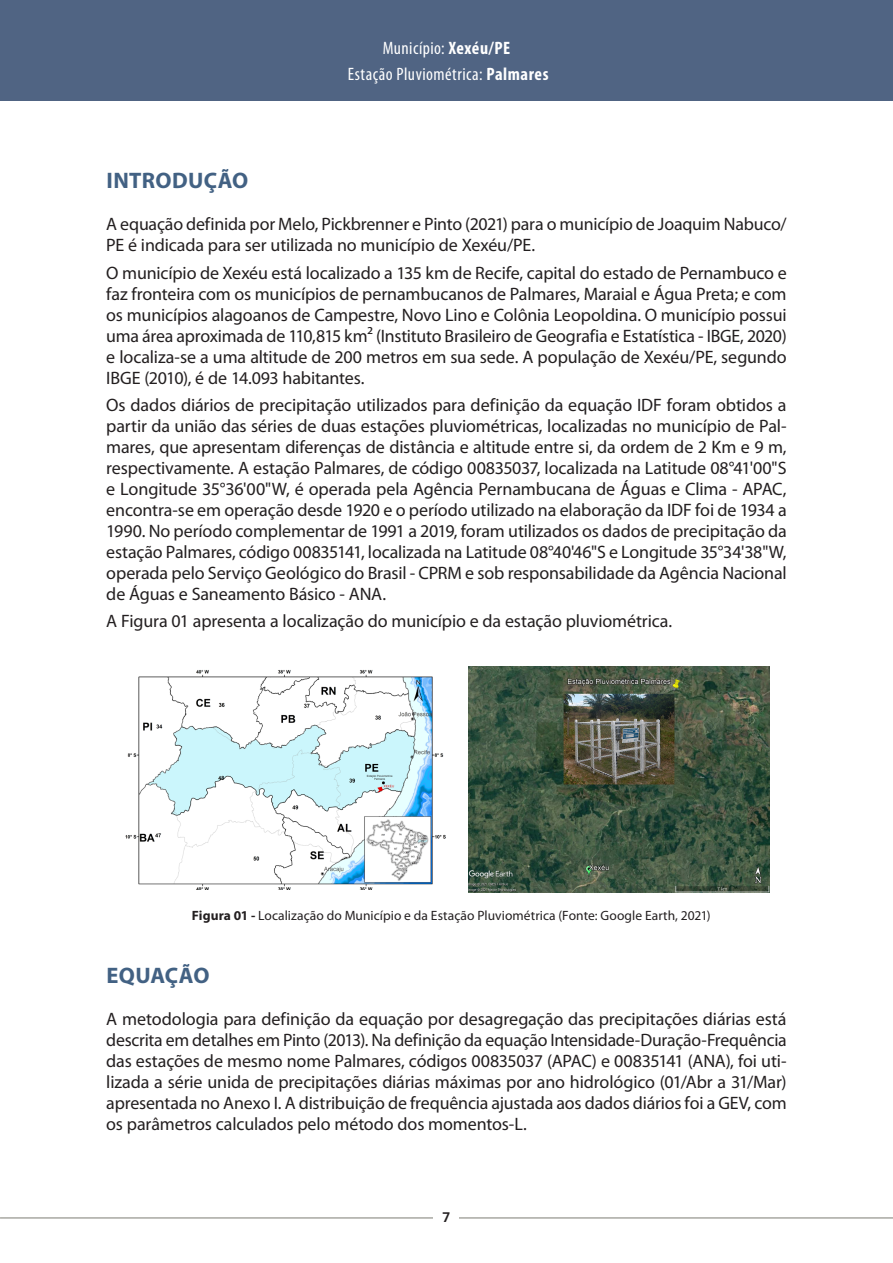
<style>
.page{position:relative;width:893px;height:1263px;background:#fff}
.page>*{position:absolute;margin:0;border:0;box-sizing:border-box;transform-origin:0 0}
.t1{font:700 22.5px "Myriad Pro";letter-spacing:.015em;color:#426183}
.CORPO_TEXTO{font:18px/21px "Myriad Pro";letter-spacing:-.01em;color:#231f20;text-align:justify}
.t2{font:condensed 18px "Myriad Pro";letter-spacing:.025em;color:#fff}
.t3{font:13.5px "Myriad Pro";letter-spacing:.005em;color:#231f20}
.t4{font:700 13.5px "Roboto";color:#231f20}
.s1{font-weight:700}
</style>
<div class="page">
<div style="left:0;top:0;width:893px;height:100px;background:#506483"></div>
<hr style="left:0;top:1217px;width:893px;height:1px;background:#7d7c73">
<div style="left:433px;top:1205px;width:26px;height:23px;background:#fff"></div>
<img style="left:125px;top:670px;width:320px;height:219px">
<img style="left:468px;top:666px;width:301px;height:226px">
<p class="t2" style="left:383px;top:37px;width:129px">Município: <span class="s1">Xexéu/PE</span></p>
<p class="t2" style="left:348px;top:63px;width:202px">Estação Pluviométrica: <span class="s1">Palmares</span></p>
<p class="t1" style="left:107px;top:166px;width:143px">INTRODUÇÃO</p>
<p class="CORPO_TEXTO" style="left:106px;top:213px;width:682px">A equação definida por Melo, Pickbrenner e Pinto (2021) para o município de Joaquim Nabuco/<br>PE é indicada para ser utilizada no município de Xexéu/PE.</p>
<p class="CORPO_TEXTO" style="left:106px;top:262px;width:682px">O município de Xexéu está localizado a 135 km de Recife, capital do estado de Pernambuco e faz fronteira com os municípios de pernambucanos de Palmares, Maraial e Água Preta; e com os municípios alagoanos de Campestre, Novo Lino e Colônia Leopoldina. O município possui uma área aproximada de 110,815 km² (Instituto Brasileiro de Geografia e Estatística - IBGE, 2020) e localiza-se a uma altitude de 200 metros em sua sede. A população de Xexéu/PE, segundo IBGE (2010), é de 14.093 habitantes.</p>
<p class="CORPO_TEXTO" style="left:106px;top:394px;width:682px">Os dados diários de precipitação utilizados para definição da equação IDF foram obtidos a partir da união das séries de duas estações pluviométricas, localizadas no município de Pal&shy;mares, que apresentam diferenças de distância e altitude entre si, da ordem de 2 Km e 9 m, respectivamente. A estação Palmares, de código 00835037, localizada na Latitude 08°41'00"S e Longitude 35°36'00"W, é operada pela Agência Pernambucana de Águas e Clima - APAC, encontra-se em operação desde 1920 e o período utilizado na elaboração da IDF foi de 1934 a 1990. No período complementar de 1991 a 2019, foram utilizados os dados de precipitação da estação Palmares, código 00835141, localizada na Latitude 08°40'46"S e Longitude 35°34'38"W, operada pelo Serviço Geológico do Brasil - CPRM e sob responsabilidade da Agência Nacional de Águas e Saneamento Básico - ANA.</p>
<p class="CORPO_TEXTO" style="left:106px;top:611px;width:567px">A Figura 01 apresenta a localização do município e da estação pluviométrica.</p>
<p class="t3" style="left:192px;top:907px;width:520px"><span class="s1">Figura 01 -</span> Localização do Município e da Estação Pluviométrica (Fonte: Google Earth, 2021)</p>
<p class="t1" style="left:107px;top:960px;width:105px">EQUAÇÃO</p>
<p class="CORPO_TEXTO" style="left:106px;top:1008px;width:682px">A metodologia para definição da equação por desagregação das precipitações diárias está descrita em detalhes em Pinto (2013). Na definição da equação Intensidade-Duração-Frequência das estações de mesmo nome Palmares, códigos 00835037 (APAC) e 00835141 (ANA), foi uti&shy;lizada a série unida de precipitações diárias máximas por ano hidrológico (01/Abr a 31/Mar) apresentada no Anexo I. A distribuição de frequência ajustada aos dados diários foi a GEV, com os parâmetros calculados pelo método dos momentos-L.</p>
<p class="t4" style="left:443px;top:1208px;width:9px">7</p>
</div>
